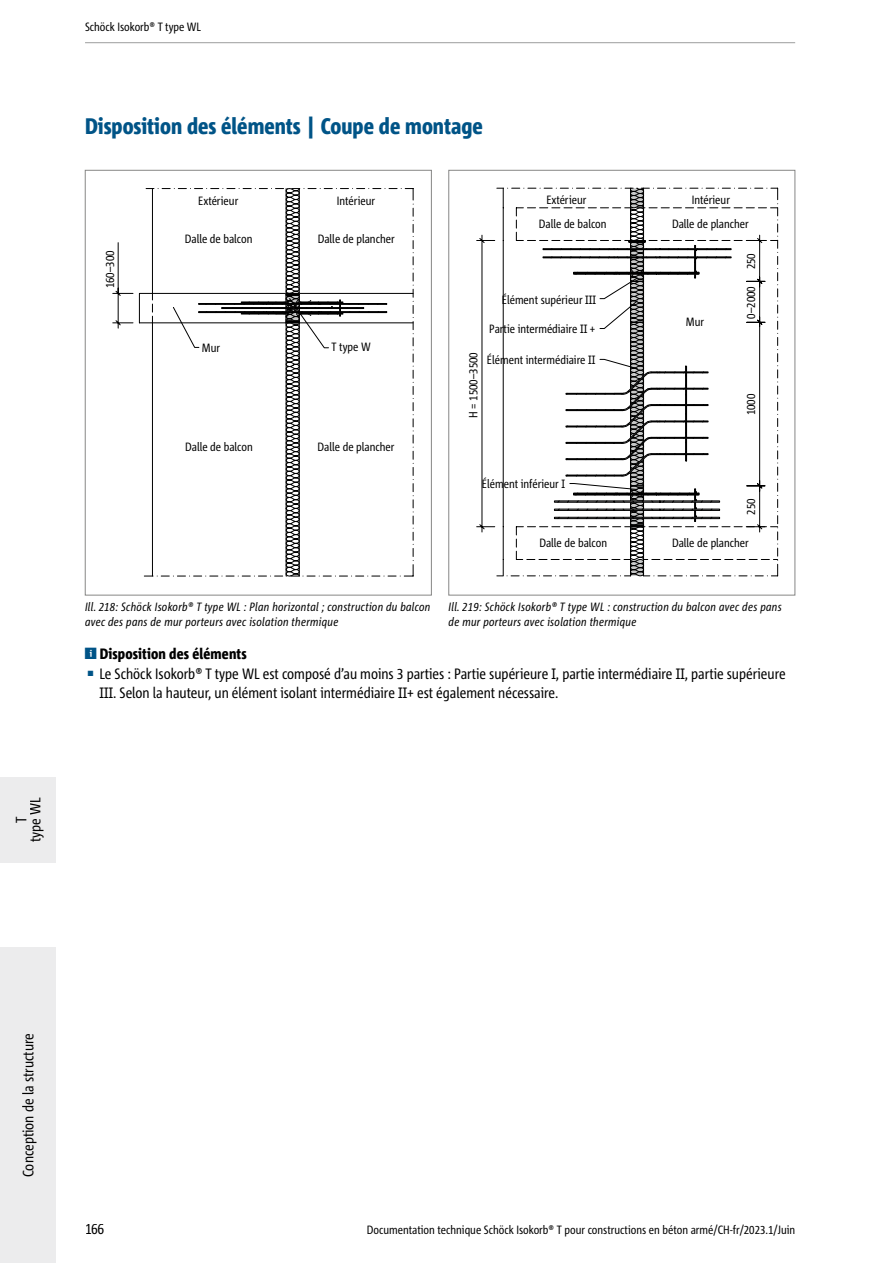
<style>
.page{position:relative;width:893px;height:1263px;background:#fff}
.page>*{position:absolute;margin:0;border:0;box-sizing:border-box;transform-origin:0 0}
.t1{font:800 condensed 22.5px "Corpid Schoeck";color:#005487}
.t2{font:condensed 15px/19.5px "Corpid Schoeck";color:#000}
.t3{font:800 condensed 15px "Corpid Schoeck";letter-spacing:.01em;color:#000}
.t4{font:condensed 12px "Corpid Schoeck";color:#000}
.t5{font:italic condensed 12px/15px "Corpid Schoeck";letter-spacing:.02em;color:#000}
.s1{font-size:7.5px;color:#005487}
</style>
<div class="page">
<div style="left:0;top:947px;width:55px;height:316px;background:#ececed"></div>
<div style="left:0;top:777px;width:55px;height:85px;background:#ececed"></div>
<hr style="left:85px;top:42px;width:710px;height:1px;background:#9c9d9d">
<svg style="left:112px;top:242px;width:22px;height:87px"></svg>
<svg style="left:144px;top:188px;width:270px;height:389px"></svg>
<div style="left:85px;top:170px;width:347px;height:425px;border:1px solid #878786"></div>
<svg style="left:476px;top:235px;width:20px;height:298px"></svg>
<svg style="left:497px;top:188px;width:282px;height:389px"></svg>
<div style="left:449px;top:170px;width:346px;height:425px;border:1px solid #878786"></div>
<p class="t2" style="left:14px;top:842px;width:46px;line-height:14.1px;text-align:center;rotate:-90deg">T<br>type WL</p>
<p class="t4" style="left:85px;top:19px;width:118px">Schöck Isokorb® T type WL</p>
<h1 class="t1" style="left:85px;top:112px;width:399px">Disposition des éléments | Coupe de montage</h1>
<p class="t4" style="left:198px;top:193px;width:42px">Extérieur</p>
<p class="t4" style="left:185px;top:231px;width:69px">Dalle de balcon</p>
<p class="t4" style="left:337px;top:193px;width:40px">Intérieur</p>
<p class="t4" style="left:318px;top:231px;width:78px">Dalle de plancher</p>
<p class="t4" style="left:546px;top:192px;width:42px">Extérieur</p>
<p class="t4" style="left:692px;top:192px;width:40px">Intérieur</p>
<p class="t4" style="left:539px;top:216px;width:69px">Dalle de balcon</p>
<p class="t4" style="left:672px;top:216px;width:78px">Dalle de plancher</p>
<p class="t4" style="left:102px;top:288px;width:39px;rotate:-90deg">160–300</p>
<p class="t4" style="left:202px;top:341px;width:20px">Mur</p>
<p class="t4" style="left:332px;top:339px;width:41px">T type W</p>
<p class="t4" style="left:185px;top:440px;width:69px">Dalle de balcon</p>
<p class="t4" style="left:318px;top:440px;width:78px">Dalle de plancher</p>
<p class="t4" style="left:502px;top:292px;width:96px">Élément supérieur Ⅲ</p>
<p class="t4" style="left:466px;top:418px;width:67px;rotate:-90deg">H = 1500–3500</p>
<p class="t4" style="left:489px;top:322px;width:107px">Partie intermédiaire Ⅱ +</p>
<p class="t4" style="left:487px;top:353px;width:110px">Élément intermédiaire Ⅱ</p>
<p class="t4" style="left:482px;top:477px;width:85px">Élément inférieur Ⅰ</p>
<p class="t4" style="left:686px;top:314px;width:20px">Mur</p>
<p class="t4" style="left:743px;top:269px;width:18px;rotate:-90deg">250</p>
<p class="t4" style="left:743px;top:319px;width:34px;rotate:-90deg">0–2000</p>
<p class="t4" style="left:743px;top:415px;width:23px;rotate:-90deg">1000</p>
<p class="t4" style="left:743px;top:515px;width:18px;rotate:-90deg">250</p>
<p class="t4" style="left:539px;top:535px;width:69px">Dalle de balcon</p>
<p class="t4" style="left:672px;top:535px;width:78px">Dalle de plancher</p>
<p class="t5" style="left:85px;top:599px;width:347px">Ill. 218: Schöck Isokorb® T type WL : Plan horizontal ; construction du balcon avec des pans de mur porteurs avec isolation thermique</p>
<p class="t5" style="left:449px;top:599px;width:335px">Ill. 219: Schöck Isokorb® T type WL : construction du balcon avec des pans de mur porteurs avec isolation thermique</p>
<p class="t3" style="left:100px;top:644px;width:148px">Disposition des éléments</p>
<p class="t2" style="left:99px;top:663px;width:688px;text-indent:-12px"><span class="s1">■</span> Le Schöck Isokorb® T type WL est composé d’au moins 3 parties : Partie supérieure Ⅰ, partie intermédiaire Ⅱ, partie supérieure<br>Ⅲ. Selon la hauteur, un élément isolant intermédiaire Ⅱ+ est également nécessaire.</p>
<p class="t2" style="left:18px;top:1177px;width:146px;rotate:-90deg">Conception de la structure</p>
<p class="t2" style="left:85px;top:1219px;width:21px">166</p>
<p class="t4" style="left:367px;top:1222px;width:430px">Documentation technique Schöck Isokorb® T pour constructions en béton armé/CH-fr/2023.1/Juin</p>
</div>
